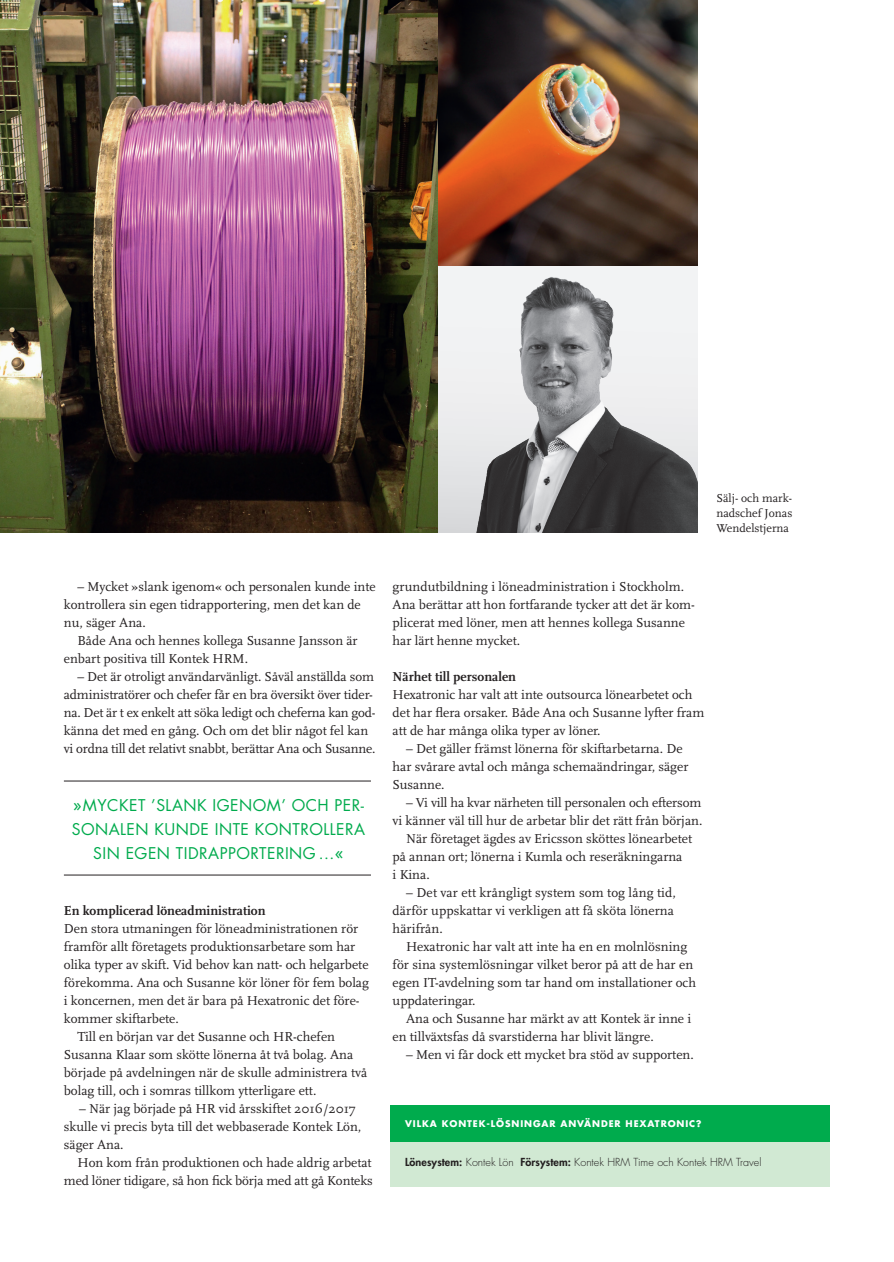
<style>
.page{position:relative;width:894px;height:1262px;background:#fff}
.page>*{position:absolute;margin:0;border:0;box-sizing:border-box;transform-origin:0 0}
.t1{font:15.75px/24px "Futura Std";letter-spacing:.03em;color:#00ab4d;text-align:center}
.t2{font:13.5px/18px "Scala";color:#231f20}
.t3{font:700 13.5px "Scala";color:#231f20}
.t4{font:12px/15px "Scala";color:#231f20;text-align:justify}
.t5{font:300 10.8px "Futura Std";color:#231f20}
.t6{font:700 9px "Futura Std";letter-spacing:.1em;color:#fff}
.s1{font-size:18px}
.s2{font-weight:800}
</style>
<div class="page">
<hr style="left:64px;top:781px;width:307px;height:1px;background:#231f20">
<hr style="left:64px;top:875px;width:307px;height:1px;background:#231f20">
<div style="left:390px;top:1142px;width:439px;height:44px;background:#d1e9d3"></div>
<div style="left:390px;top:1105px;width:439px;height:37px;background:#00ab4d"></div>
<img style="left:0;top:0;width:438px;height:532px">
<svg style="left:438px;top:265px;width:259px;height:267px"></svg>
<img style="left:438px;top:0;width:259px;height:265px">
<p class="t4" style="left:716px;top:491px;width:78px">Sälj- och mark&shy;nadschef Jonas Wendelstjerna</p>
<p class="t2" style="left:64px;top:578px;width:313px;text-indent:14px">– Mycket »slank igenom« och personalen kunde inte kontrollera sin egen tidrapportering, men det kan de nu, säger Ana.</p>
<p class="t2" style="left:64px;top:632px;width:295px;text-indent:14px">Både Ana och hennes kollega Susanne Jansson är enbart positiva till Kontek HRM.</p>
<p class="t2" style="left:64px;top:668px;width:313px;text-indent:13px">– Det är otroligt användarvänligt. Såväl anställda som administratörer och chefer får en bra översikt över tider&shy;na. Det är t ex enkelt att söka ledigt och cheferna kan god&shy;känna det med en gång. Och om det blir något fel kan vi ordna till det relativt snabbt, berättar Ana och Susanne.</p>
<p class="t1" style="left:72px;top:793px;width:295px"><span class="s1">»</span>MYCKET ’SLANK IGENOM’ OCH PER-<br>SONALEN KUNDE INTE KONTROLLERA<br>SIN EGEN TIDRAPPORTERING ...<span class="s1">«</span></p>
<p class="t3" style="left:64px;top:903px;width:203px">En komplicerad löneadministration</p>
<p class="t2" style="left:64px;top:920px;width:296px">Den stora utmaningen för löneadministrationen rör</p>
<p class="t2" style="left:64px;top:938px;width:293px">framför allt företagets produktionsarbetare som har</p>
<p class="t2" style="left:64px;top:956px;width:306px">olika typer av skift. Vid behov kan natt- och helgarbete</p>
<p class="t2" style="left:64px;top:974px;width:306px">förekomma. Ana och Susanne kör löner för fem bolag</p>
<p class="t2" style="left:64px;top:992px;width:297px">i koncernen, men det är bara på Hexatronic det före-</p>
<p class="t2" style="left:64px;top:1010px;width:116px">kommer skiftarbete.</p>
<p class="t2" style="left:77px;top:1028px;width:259px">Till en början var det Susanne och HR-chefen</p>
<p class="t2" style="left:64px;top:1046px;width:291px">Susanna Klaar som skötte lönerna åt två bolag. Ana</p>
<p class="t2" style="left:64px;top:1064px;width:305px">började på avdelningen när de skulle administrera två</p>
<p class="t2" style="left:64px;top:1082px;width:254px">bolag till, och i somras tillkom ytterligare ett.</p>
<p class="t2" style="left:64px;top:1100px;width:299px;text-indent:15px">– När jag började på HR vid årsskiftet 2016/2017 skulle vi precis byta till det webbaserade Kontek Lön, säger Ana.</p>
<p class="t2" style="left:64px;top:1154px;width:310px;text-align:right">Hon kom från produktionen och hade aldrig arbetat med löner tidigare, så hon fick börja med att gå Konteks</p>
<p class="t2" style="left:392px;top:578px;width:304px">grundutbildning i löneadministration i Stockholm.<br>Ana berättar att hon fortfarande tycker att det är kom&shy;plicerat med löner, men att hennes kollega Susanne har lärt henne mycket.</p>
<p class="t3" style="left:392px;top:669px;width:125px">Närhet till personalen</p>
<p class="t2" style="left:392px;top:686px;width:313px">Hexatronic har valt att inte outsourca lönearbetet och det har flera orsaker. Både Ana och Susanne lyfter fram att de har många olika typer av löner.</p>
<p class="t2" style="left:392px;top:740px;width:297px;text-indent:14px">– Det gäller främst lönerna för skiftarbetarna. De har svårare avtal och många schemaändringar, säger<br>Susanne.</p>
<p class="t2" style="left:406px;top:794px;width:297px">– Vi vill ha kvar närheten till personalen och eftersom</p>
<p class="t2" style="left:392px;top:812px;width:311px">vi känner väl till hur de arbetar blir det rätt från början.</p>
<p class="t2" style="left:406px;top:830px;width:287px">När företaget ägdes av Ericsson sköttes lönearbetet</p>
<p class="t2" style="left:392px;top:848px;width:291px">på annan ort; lönerna i Kumla och reseräkningarna</p>
<p class="t2" style="left:392px;top:866px;width:39px">i Kina.</p>
<p class="t2" style="left:392px;top:884px;width:284px;text-indent:14px">– Det var ett krångligt system som tog lång tid, därför uppskattar vi verkligen att få sköta lönerna härifrån.</p>
<p class="t2" style="left:392px;top:938px;width:305px;text-indent:14px">Hexatronic har valt att inte ha en en molnlösning för sina systemlösningar vilket beror på att de har en egen IT-avdelning som tar hand om installationer och uppdateringar.</p>
<p class="t2" style="left:392px;top:1010px;width:300px;text-indent:14px">Ana och Susanne har märkt av att Kontek är inne i en tillväxtsfas då svarstiderna har blivit längre.</p>
<p class="t2" style="left:406px;top:1046px;width:289px">– Men vi får dock ett mycket bra stöd av supporten.</p>
<p class="t6" style="left:405px;top:1118px;width:298px">VILKA KONTEK-LÖSNINGAR ANVÄNDER HEXATRONIC?</p>
<p class="t5" style="left:405px;top:1155px;width:358px"><span class="s2">Lönesystem:</span> Kontek Lön <span class="s2">Försystem:</span> Kontek HRM Time och Kontek HRM Travel</p>
</div>
